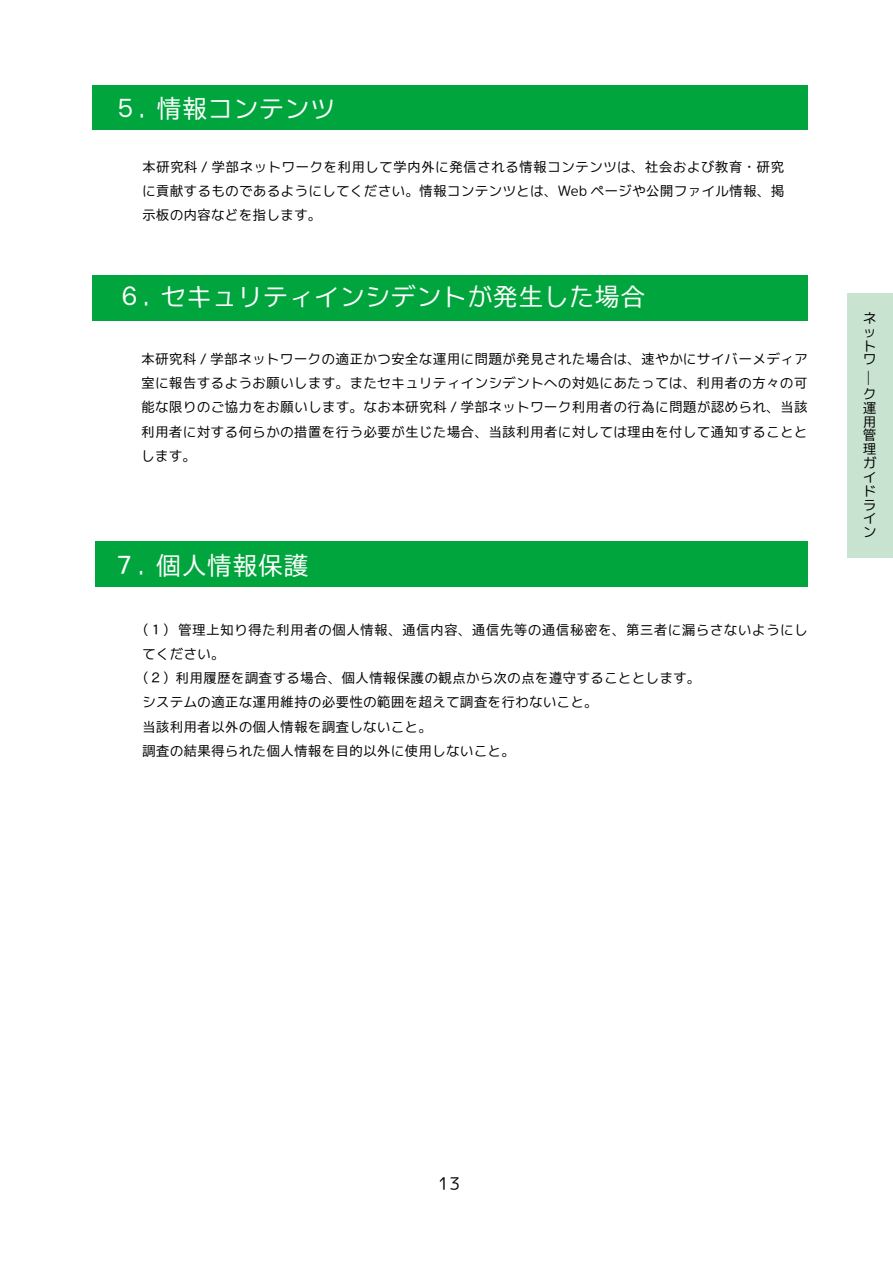
<style>
.page{position:relative;width:893px;height:1263px;background:#fff}
.page>*{position:absolute;margin:0;border:0;box-sizing:border-box;transform-origin:0 0}
.t1{font:25.5px "M+1 P+IPAG";color:#fff}
.t2{font:16.95px "M+1 P+IPAG";color:#000}
.t3{font:13.8px/13.8px "M+1 P+IPAG";color:#000;text-align:justify}
.t4{font:13.8px "Times New Roman";color:#000}
</style>
<div class="page">
<div style="left:847px;top:293px;width:45px;height:265px;background:#c8e4d0"></div>
<div style="left:93px;top:275px;width:715px;height:45px;background:#00a53d"></div>
<div style="left:93px;top:85px;width:715px;height:45px;background:#00a53d"></div>
<div style="left:95px;top:541px;width:713px;height:45px;background:#00a53d"></div>
<h1 class="t1" style="left:113px;top:96px;width:224px">５. 情報コンテンツ</h1>
<p class="t3" style="left:142px;top:155px;width:644px;line-height:24.2px">本研究科 / 学部ネットワークを利用して学内外に発信される情報コンテンツは、社会および教育・研究に貢献するものであるようにしてください。情報コンテンツとは、Web ページや公開ファイル情報、掲示板の内容などを指します。</p>
<h1 class="t1" style="left:117px;top:283px;width:530px">６. セキュリティインシデントが発生した場合</h1>
<p class="t3" style="left:141px;top:347px;width:668px;line-height:24.2px">本研究科 / 学部ネットワークの適正かつ安全な運用に問題が発見された場合は、速やかにサイバーメディア室に報告するようお願いします。またセキュリティインシデントへの対処にあたっては、利用者の方々の可能な限りのご協力をお願いします。なお本研究科 / 学部ネットワーク利用者の行為に問題が認められ、当該利用者に対する何らかの措置を行う必要が生じた場合、当該利用者に対しては理由を付して通知することとします。</p>
<h1 class="t1" style="left:112px;top:553px;width:199px">７. 個人情報保護</h1>
<p class="t3" style="left:135px;top:623px;width:674px">（１）管理上知り得た利用者の個人情報、通信内容、通信先等の通信秘密を、第三者に漏らさないようにし</p>
<p class="t3" style="left:142px;top:647px;width:84px">てください。</p>
<p class="t3" style="left:135px;top:672px;width:567px">（２）利用履歴を調査する場合、個人情報保護の観点から次の点を遵守することとします。</p>
<p class="t3" style="left:142px;top:696px;width:458px">システムの適正な運用維持の必要性の範囲を超えて調査を行わないこと。</p>
<p class="t3" style="left:142px;top:720px;width:292px">当該利用者以外の個人情報を調査しないこと。</p>
<p class="t3" style="left:142px;top:744px;width:375px">調査の結果得られた個人情報を目的以外に使用しないこと。</p>
<p class="t3" style="left:863px;top:311px;width:14px">ネットワ</p>
<p class="t4" style="left:879px;top:371px;width:16px;rotate:90deg">—</p>
<p class="t3" style="left:863px;top:387px;width:15px;text-align:left">ク運用管理ガイドライン</p>
<p class="t2" style="left:438px;top:1175px;width:24px">13</p>
</div>
